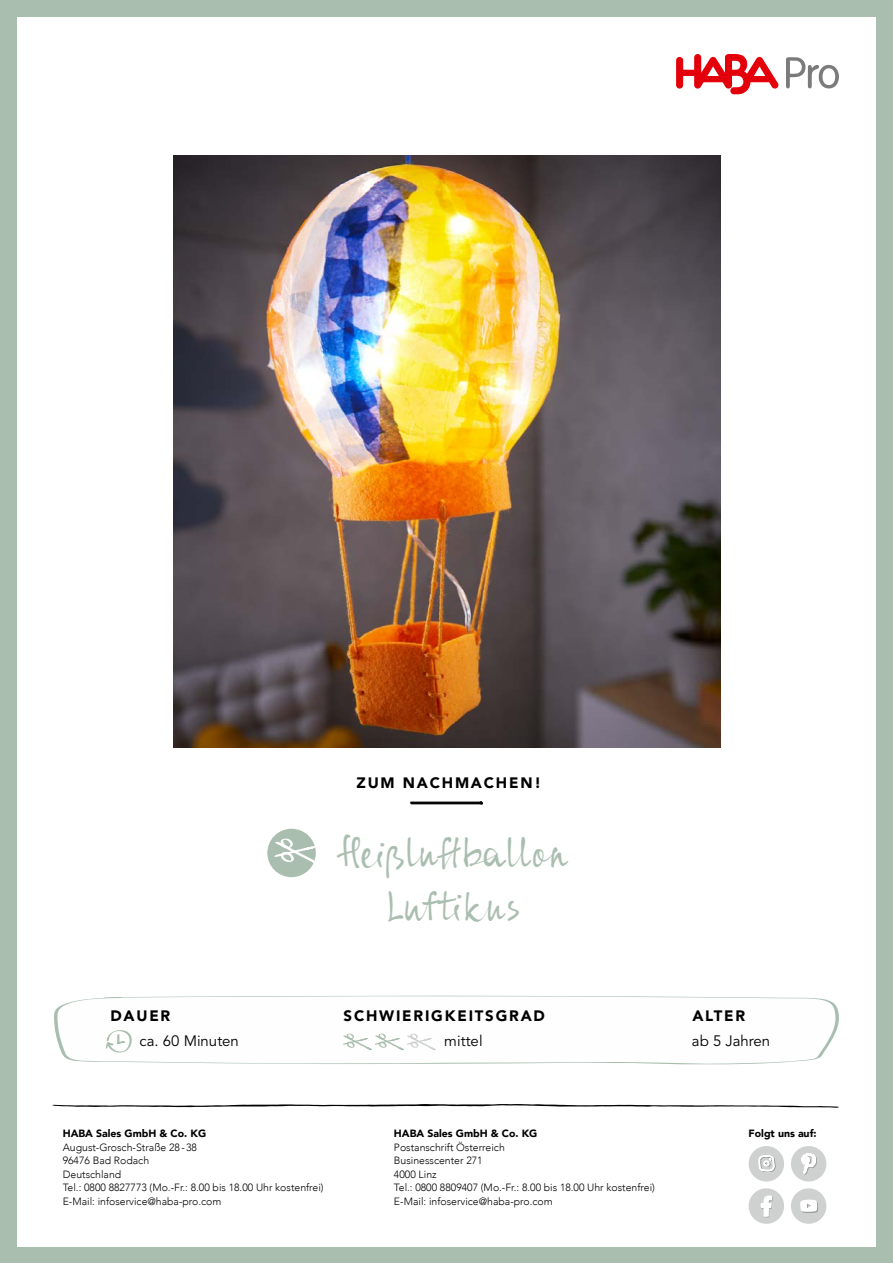
<style>
.page{position:relative;width:893px;height:1263px;background:#aabeb0}
.page>*{position:absolute;margin:0;border:0;box-sizing:border-box;transform-origin:0 0}
.t1{font:45px/54px "ALS Syys Script Eco";color:#aabeb0;text-align:center}
.t2{font:900 15px "Avenir LT";letter-spacing:.12em;color:#000}
.t3{font:15px "Avenir LT";color:#000}
.t4{font:300 10.5px/13.5px "Avenir";color:#000}
.t5{font:900 10.5px "Avenir";color:#000}
</style>
<div class="page">
<div style="left:17px;top:17px;width:859px;height:1229px;background:#fff"></div>
<img style="left:52px;top:1104px;width:787px;height:4px">
<div style="left:791px;top:1188px;width:35px;height:36px;background:#cfd0d0;border-radius:50%"></div>
<svg style="left:800px;top:1199px;width:18px;height:14px"></svg>
<div style="left:749px;top:1188px;width:35px;height:36px;background:#cfd0d0;border-radius:50%"></div>
<svg style="left:761px;top:1195px;width:12px;height:23px"></svg>
<div style="left:791px;top:1146px;width:35px;height:35px;background:#cfd0d0;border-radius:50%"></div>
<svg style="left:801px;top:1153px;width:16px;height:22px"></svg>
<div style="left:749px;top:1146px;width:35px;height:35px;background:#cfd0d0;border-radius:50%"></div>
<svg style="left:758px;top:1155px;width:18px;height:27px"></svg>
<svg style="left:676px;top:54px;width:102px;height:40px"></svg>
<svg style="left:786px;top:57px;width:53px;height:32px"></svg>
<svg style="left:410px;top:801px;width:73px;height:4px"></svg>
<div style="left:267px;top:829px;width:49px;height:48px;background:#aabeb0;border-radius:50%"></div>
<svg style="left:274px;top:838px;width:42px;height:28px"></svg>
<svg style="left:54px;top:995px;width:785px;height:70px"></svg>
<img style="left:174px;top:155px;width:547px;height:592px">
<h2 class="t2" style="left:356px;top:774px;width:186px">ZUM NACHMACHEN!</h2>
<h1 class="t1" style="left:337px;top:828px;width:233px">Heißluftballon<br>Luftikus</h1>
<h2 class="t2" style="left:110px;top:1006px;width:61px">DAUER</h2>
<h2 class="t2" style="left:344px;top:1006px;width:203px">SCHWIERIGKEITSGRAD</h2>
<h2 class="t2" style="left:692px;top:1006px;width:54px">ALTER</h2>
<h2 class="t3" style="left:139px;top:1032px;width:101px">ca. 60 Minuten</h2>
<h2 class="t3" style="left:444px;top:1032px;width:40px">mittel</h2>
<h2 class="t3" style="left:692px;top:1032px;width:80px">ab 5 Jahren</h2>
<p class="t5" style="left:63px;top:1125px;width:145px">HABA Sales GmbH &amp; Co. KG</p>
<p class="t4" style="left:63px;top:1140px;width:262px">August-Grosch-Straße 28-38<br>96476 Bad Rodach<br>Deutschland<br>Tel.: 0800 8827773 (Mo.-Fr.: 8.00 bis 18.00 Uhr kostenfrei)<br>E-Mail: infoservice@haba-pro.com</p>
<p class="t5" style="left:394px;top:1125px;width:145px">HABA Sales GmbH &amp; Co. KG</p>
<p class="t4" style="left:394px;top:1140px;width:262px">Postanschrift Österreich<br>Businesscenter 271<br>4000 Linz<br>Tel.: 0800 8809407 (Mo.-Fr.: 8.00 bis 18.00 Uhr kostenfrei)<br>E-Mail: infoservice@haba-pro.com</p>
<p class="t5" style="left:749px;top:1125px;width:70px">Folgt uns auf:</p>
</div>
